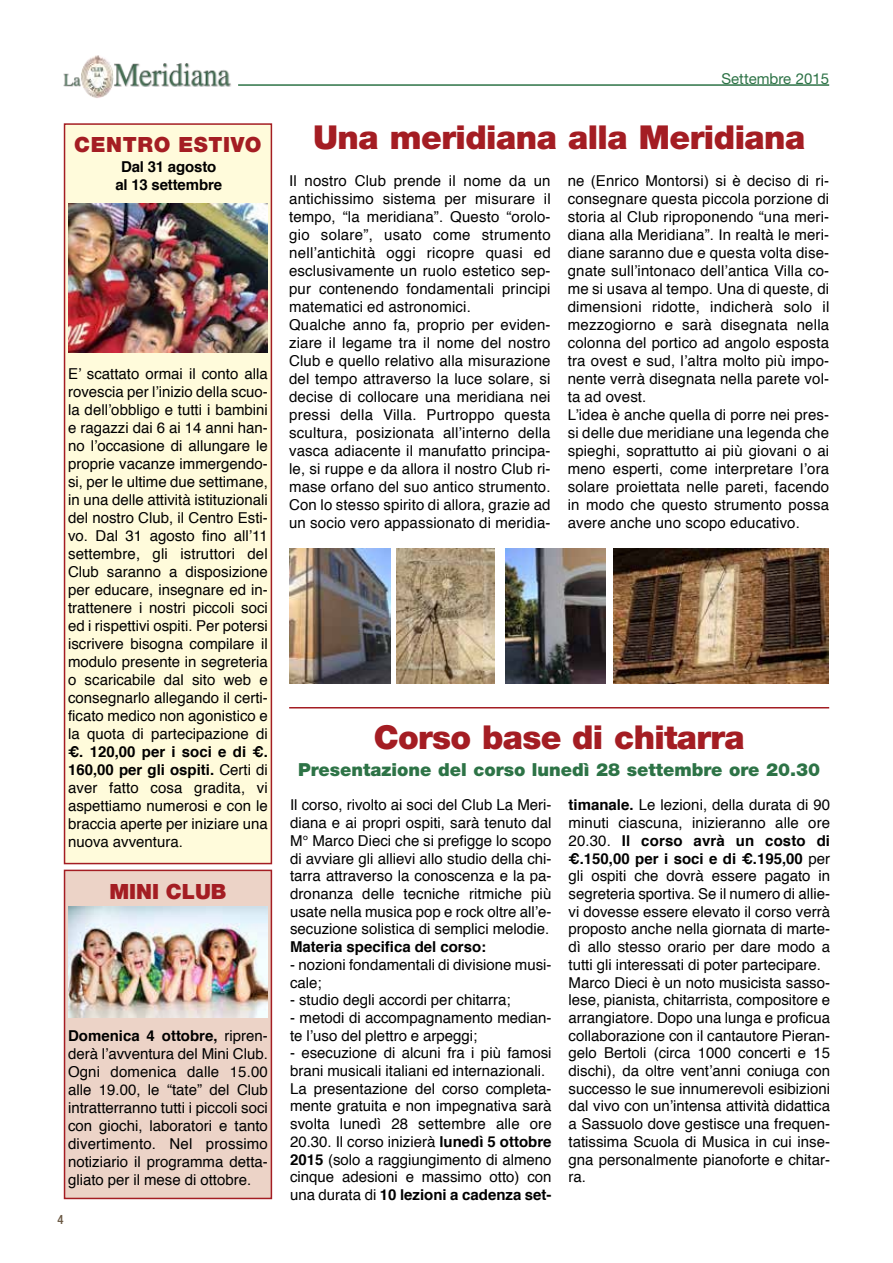
<style>
.page{position:relative;width:893px;height:1263px;background:#fff}
.page>*{position:absolute;margin:0;border:0;box-sizing:border-box;transform-origin:0 0}
.t1{font:900 33px "Helvetica Neue";letter-spacing:-.015em;color:#a41d23}
.t2{font:900 21px "Helvetica Neue";letter-spacing:.03em;color:#a41d23}
.t3{font:900 21px "Helvetica Neue";color:#a41d23}
.t4{font:900 18px "Helvetica Neue";color:#2d7346}
.t5{font:15px/18px "Helvetica";letter-spacing:.01em;color:#000}
.t6{font:700 15px/18px "Helvetica";color:#000;text-align:center}
.t7{font:15px "Helvetica Neue";color:#2d7346}
.t8{font:500 condensed 12.75px "Helvetica Neue";color:#695742}
.s1{font-weight:700}
</style>
<div class="page">
<img style="left:114px;top:63px;width:117px;height:24px">
<img style="left:63px;top:73px;width:18px;height:14px">
<img style="left:81px;top:55px;width:33px;height:43px">
<hr style="left:238px;top:84px;width:591px;height:2px;background:#2d7346">
<div style="left:64px;top:123px;width:208px;height:741px;background:#fffbdb;border:2px solid #a41d23"></div>
<img style="left:68px;top:203px;width:200px;height:150px">
<img style="left:289px;top:549px;width:101px;height:134px">
<img style="left:397px;top:549px;width:97px;height:134px">
<img style="left:505px;top:549px;width:101px;height:134px">
<img style="left:613px;top:549px;width:216px;height:134px">
<hr style="left:289px;top:707px;width:540px;height:1px;background:#a41d23">
<div style="left:64px;top:870px;width:208px;height:329px;background:#ecd3c7;border:2px solid #a41d23"></div>
<img style="left:68px;top:906px;width:200px;height:111px">
<p class="t7" style="left:721px;top:70px;width:109px">Settembre 2015</p>
<h2 class="t2" style="left:74px;top:132px;width:189px">CENTRO ESTIVO</h2>
<h1 class="t1" style="left:313px;top:117px;width:494px">Una meridiana alla Meridiana</h1>
<p class="t6" style="left:115px;top:158px;width:108px">Dal 31 agosto al 13 settembre</p>
<p class="t5" style="left:68px;top:365px;width:201px;text-align:justify">E’ scattato ormai il conto alla rovescia per l’inizio della scuo&shy;la dell’obbligo e tutti i bambini e ragazzi dai 6 ai 14 anni han&shy;no l’occasione di allungare le proprie vacanze immergendo&shy;si, per le ultime due settimane, in una delle attività istituzionali del nostro Club, il Centro Esti&shy;vo. Dal 31 agosto fino all’11 settembre, gli istruttori del Club saranno a disposizione per educare, insegnare ed in&shy;trattenere i nostri piccoli soci ed i rispettivi ospiti. Per potersi iscrivere bisogna compilare il modulo presente in segreteria o scaricabile dal sito web e consegnarlo allegando il certi&shy;ficato medico non agonistico e la quota di partecipazione di</p>
<p class="t5" style="left:68px;top:743px;width:201px;text-align:justify"><span class="s1">€. 120,00 per i soci e di €.<br>160,00 per gli ospiti.</span> Certi di aver fatto cosa gradita, vi aspettiamo numerosi e con le braccia aperte per iniziare una nuova avventura.</p>
<h2 class="t3" style="left:109px;top:878px;width:119px">MINI CLUB</h2>
<p class="t5" style="left:68px;top:1027px;width:201px;text-align:justify"><span class="s1">Domenica 4 ottobre,</span> ripren&shy;derà l’avventura del Mini Club.<br>Ogni domenica dalle 15.00 alle 19.00, le “tate” del Club intratterranno tutti i piccoli soci con giochi, laboratori e tanto divertimento. Nel prossimo notiziario il programma detta&shy;gliato per il mese di ottobre.</p>
<p class="t8" style="left:58px;top:1212px;width:8px">4</p>
<p class="t5" style="left:289px;top:172px;width:263px">Il nostro Club prende il nome da un antichissimo sistema per misurare il tempo, “la meridiana”. Questo “orolo&shy;gio solare”, usato come strumento nell’antichità oggi ricopre quasi ed esclusivamente un ruolo estetico sep&shy;pur contenendo fondamentali principi matematici ed astronomici.<br>Qualche anno fa, proprio per eviden&shy;ziare il legame tra il nome del nostro Club e quello relativo alla misurazione del tempo attraverso la luce solare, si decise di collocare una meridiana nei pressi della Villa. Purtroppo questa scultura, posizionata all’interno della vasca adiacente il manufatto principa&shy;le, si ruppe e da allora il nostro Club ri&shy;mase orfano del suo antico strumento.<br>Con lo stesso spirito di allora, grazie ad un socio vero appassionato di meridia-</p>
<p class="t5" style="left:568px;top:172px;width:263px">ne (Enrico Montorsi) si è deciso di ri&shy;consegnare questa piccola porzione di storia al Club riproponendo “una meri&shy;diana alla Meridiana”. In realtà le meri&shy;diane saranno due e questa volta dise&shy;gnate sull’intonaco dell’antica Villa co&shy;me si usava al tempo. Una di queste, di dimensioni ridotte, indicherà solo il mezzogiorno e sarà disegnata nella colonna del portico ad angolo esposta tra ovest e sud, l’altra molto più impo&shy;nente verrà disegnata nella parete vol&shy;ta ad ovest.<br>L’idea è anche quella di porre nei pres&shy;si delle due meridiane una legenda che spieghi, soprattutto ai più giovani o ai meno esperti, come interpretare l’ora solare proiettata nelle pareti, facendo in modo che questo strumento possa avere anche uno scopo educativo.</p>
<h1 class="t1" style="left:374px;top:717px;width:372px">Corso base di chitarra</h1>
<p class="t4" style="left:298px;top:758px;width:524px">Presentazione del corso lunedì 28 settembre ore 20.30</p>
<p class="t5" style="left:290px;top:797px;width:263px;text-align:justify">Il corso, rivolto ai soci del Club La Meri&shy;diana e ai propri ospiti, sarà tenuto dal M° Marco Dieci che si prefigge lo scopo di avviare gli allievi allo studio della chi&shy;tarra attraverso la conoscenza e la pa&shy;dronanza delle tecniche ritmiche più usate nella musica pop e rock oltre all’e&shy;secuzione solistica di semplici melodie.</p>
<p class="t6" style="left:290px;top:938px;width:198px">Materia specifica del corso:</p>
<p class="t5" style="left:290px;top:956px;width:263px">- nozioni fondamentali di divisione musi&shy;cale;</p>
<p class="t5" style="left:290px;top:991px;width:222px">- studio degli accordi per chitarra;</p>
<p class="t5" style="left:290px;top:1009px;width:263px">- metodi di accompagnamento median&shy;te l’uso del plettro e arpeggi;</p>
<p class="t5" style="left:290px;top:1045px;width:263px">- esecuzione di alcuni fra i più famosi brani musicali italiani ed internazionali.<br>La presentazione del corso completa&shy;mente gratuita e non impegnativa sarà svolta lunedì 28 settembre alle ore 20.30. Il corso inizierà <span class="s1">lunedì 5 ottobre 2015</span> (solo a raggiungimento di almeno cinque adesioni e massimo otto) con una durata di <span class="s1">10 lezioni a cadenza set-</span></p>
<p class="t5" style="left:569px;top:797px;width:263px"><span class="s1">timanale.</span> Le lezioni, della durata di 90 minuti ciascuna, inizieranno alle ore 20.30. <span class="s1">Il corso avrà un costo di €.150,00 per i soci e di €.195,00</span> per gli ospiti che dovrà essere pagato in segreteria sportiva. Se il numero di allie&shy;vi dovesse essere elevato il corso verrà proposto anche nella giornata di marte&shy;dì allo stesso orario per dare modo a tutti gli interessati di poter partecipare.<br>Marco Dieci è un noto musicista sasso&shy;lese, pianista, chitarrista, compositore e arrangiatore. Dopo una lunga e proficua collaborazione con il cantautore Pieran&shy;gelo Bertoli (circa 1000 concerti e 15 dischi), da oltre vent’anni coniuga con successo le sue innumerevoli esibizioni dal vivo con un’intensa attività didattica a Sassuolo dove gestisce una frequen&shy;tatissima Scuola di Musica in cui inse&shy;gna personalmente pianoforte e chitar&shy;ra.</p>
</div>
